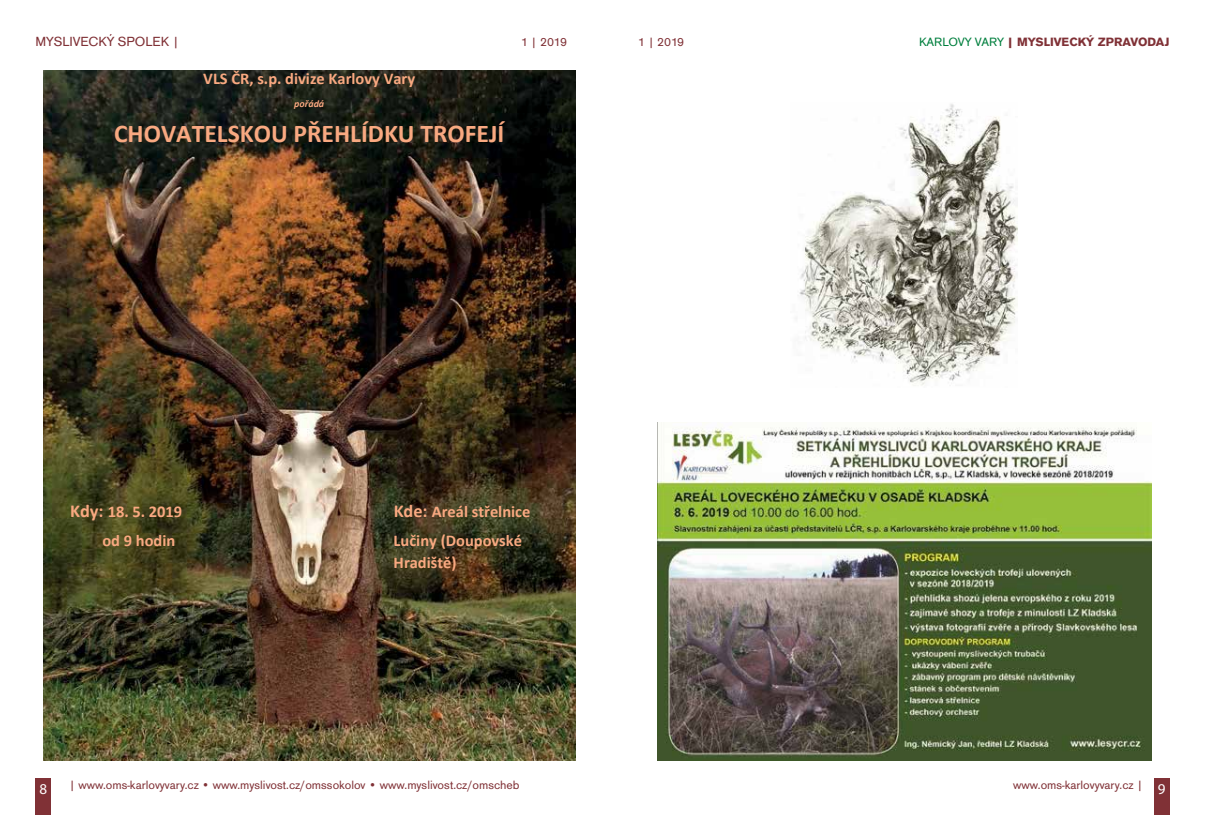
<style>
.page{position:relative;width:1205px;height:815px;background:#fff}
.page>*{position:absolute;margin:0;border:0;box-sizing:border-box;transform-origin:0 0}
.t1{font:700 25.62px "Calibri";color:#f9a981}
.t2{font:700 16.5px/21.6px "Calibri";color:#f9a981}
.t3{font:15px "Myriad Pro";color:#fff}
.t4{font:13.75px "Accius TEE";color:#803136}
.t5{font:12.5px "Accius TEE";color:#803136}
.t6{font:700 12.5px "Accius TEE";color:#803136}
.t7{font:italic 700 10px "Calibri";color:#f9a981}
.s1{font-weight:400;color:#007f3e}
.s2{font-size:18.25px}
</style>
<div class="page">
<img style="left:43px;top:71px;width:532px;height:689px">
<img style="left:657px;top:422px;width:495px;height:338px">
<img style="left:796px;top:104px;width:221px;height:282px">
<div style="left:35px;top:779px;width:16px;height:36px;background:#803136"></div>
<div style="left:1153px;top:779px;width:16px;height:36px;background:#803136"></div>
<p class="t4" style="left:35px;top:34px;width:145px">MYSLIVECKÝ SPOLEK |</p>
<p class="t5" style="left:521px;top:35px;width:48px">1 | 2019</p>
<p class="t5" style="left:638px;top:35px;width:48px">1 | 2019</p>
<p class="t6" style="left:919px;top:35px;width:252px"><span class="s1">KARLOVY VARY</span> | MYSLIVECKÝ ZPRAVODAJ</p>
<h2 class="t2" style="left:203px;top:67px;width:213px">VLS ČR, s.p. divize Karlovy Vary</h2>
<p class="t7" style="left:294px;top:96px;width:32px">pořádá</p>
<h1 class="t1" style="left:114px;top:116px;width:392px">CHOVATELSKOU PŘEHLÍDKU TROFEJÍ</h1>
<h2 class="t2" style="left:70px;top:500px;width:114px"><span class="s2">Kdy:</span> 18. 5. 2019</h2>
<h2 class="t2" style="left:394px;top:500px;width:138px"><span class="s2">Kde:</span> Areál střelnice</h2>
<h2 class="t2" style="left:102px;top:529px;width:74px">od 9 hodin</h2>
<h2 class="t2" style="left:394px;top:529px;width:130px">Lučiny (Doupovské<br>Hradiště)</h2>
<p class="t5" style="left:69px;top:778px;width:452px">| www.oms‑karlovyvary.cz • www.myslivost.cz/omssokolov • www.myslivost.cz/omscheb</p>
<p class="t5" style="left:1013px;top:778px;width:131px">www.oms‑karlovyvary.cz |</p>
<p class="t3" style="left:40px;top:779px;width:9px">8</p>
<p class="t3" style="left:1157px;top:779px;width:9px">9</p>
</div>
